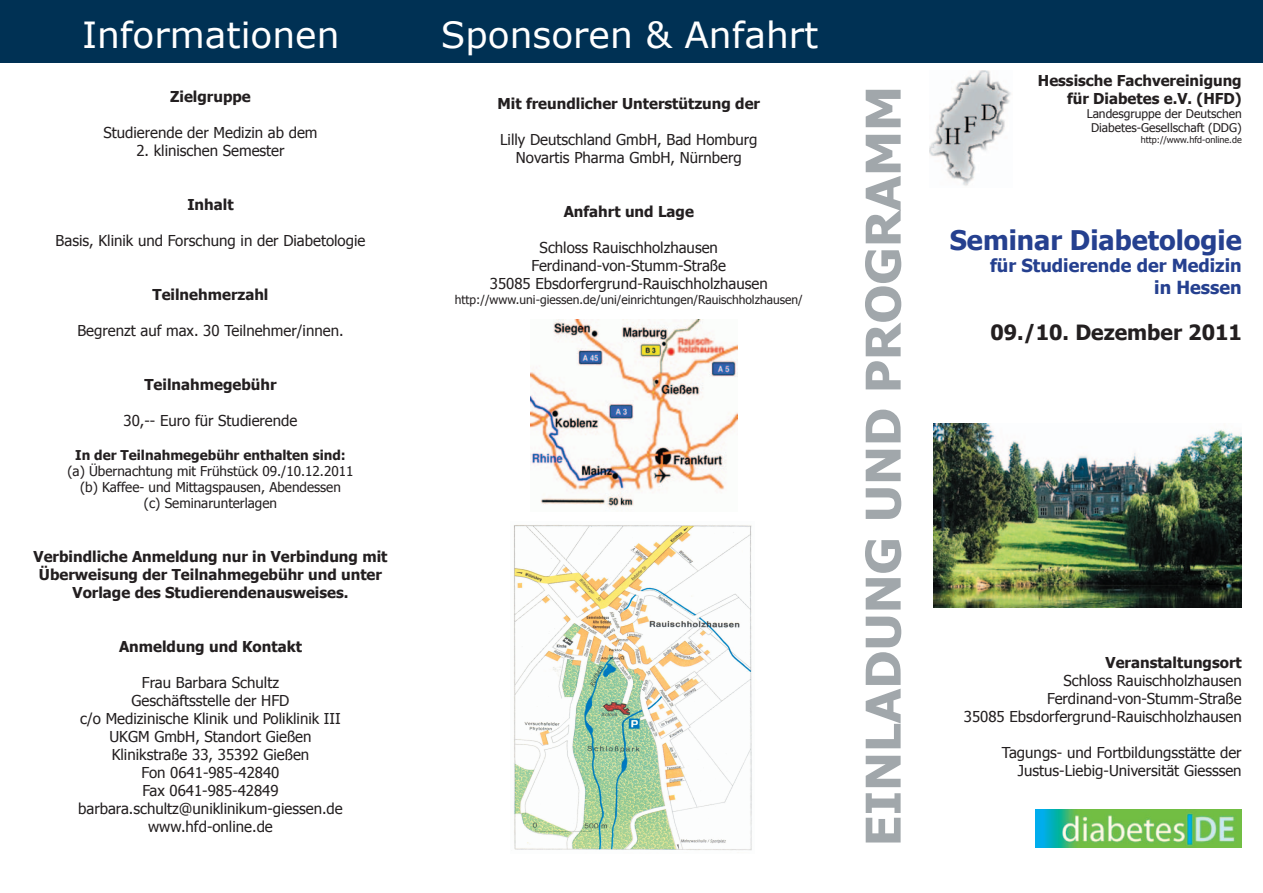
<style>
.page{position:relative;width:1263px;height:893px;background:#fff}
.page>*{position:absolute;margin:0;border:0;box-sizing:border-box;transform-origin:0 0}
.t1{font:700 48px "Tahoma";color:#a1a7ab;scale:1.05 1}
.t2{font:36px "Verdana";color:#fff}
.t3{font:700 27px "Tahoma";color:#25408f}
.t4{font:700 21px "Tahoma";color:#231f20}
.t5{font:700 18px/21.6px "Tahoma";color:#25408f;text-align:right}
.t6{font:15px/18px "Tahoma";color:#231f20;text-align:center}
.t7{font:700 15px/18px "Tahoma";color:#231f20;text-align:right}
.t8{font:13.5px/16.2px "Tahoma";color:#231f20;text-align:center}
.t9{font:700 13.5px "Tahoma";color:#231f20}
.t10{font:12px/14.4px "Tahoma";color:#231f20;text-align:center}
.t11{font:9px "Tahoma";color:#231f20}
</style>
<div class="page">
<img style="left:929px;top:70px;width:82px;height:116px">
<div style="left:0;top:0;width:1263px;height:62px;background:#003154"></div>
<img style="left:1035px;top:809px;width:207px;height:39px">
<img style="left:933px;top:423px;width:309px;height:184px">
<img style="left:514px;top:525px;width:238px;height:326px">
<img style="left:530px;top:320px;width:207px;height:188px">
<h2 class="t2" style="left:82px;top:10px;width:259px">Informationen</h2>
<h2 class="t2" style="left:441px;top:10px;width:379px">Sponsoren &amp; Anfahrt</h2>
<p class="t7" style="left:170px;top:86px;width:82px">Zielgruppe</p>
<p class="t6" style="left:103px;top:122px;width:216px">Studierende der Medizin ab dem</p>
<p class="t6" style="left:136px;top:140px;width:150px">2. klinischen Semester</p>
<p class="t7" style="left:187px;top:194px;width:48px">Inhalt</p>
<p class="t6" style="left:56px;top:230px;width:311px">Basis, Klinik und Forschung in der Diabetologie</p>
<p class="t7" style="left:152px;top:284px;width:117px">Teilnehmerzahl</p>
<p class="t6" style="left:77px;top:320px;width:268px">Begrenzt auf max. 30 Teilnehmer/innen.</p>
<p class="t7" style="left:144px;top:374px;width:134px">Teilnahmegebühr</p>
<p class="t6" style="left:124px;top:410px;width:175px">30,-- Euro für Studierende</p>
<p class="t9" style="left:75px;top:445px;width:272px">In der Teilnahmegebühr enthalten sind:</p>
<p class="t8" style="left:67px;top:462px;width:288px">(a) Übernachtung mit Frühstück 09./10.12.2011 (b) Kaffee- und Mittagspausen, Abendessen<br>(c) Seminarunterlagen</p>
<p class="t7" style="left:34px;top:547px;width:355px;text-align:center">Verbindliche Anmeldung nur in Verbindung mit<br>Überweisung der Teilnahmegebühr und unter<br>Vorlage des Studierendenausweises.</p>
<p class="t7" style="left:119px;top:637px;width:184px">Anmeldung und Kontakt</p>
<p class="t6" style="left:78px;top:673px;width:266px">Frau Barbara Schultz<br>Geschäftsstelle der HFD<br>c/o Medizinische Klinik und Poliklinik III<br>UKGM GmbH, Standort Gießen<br>Klinikstraße 33, 35392 Gießen<br>Fon 0641-985-42840<br>Fax 0641-985-42849 barbara.schultz@uniklinikum-giessen.de www.hfd-online.de</p>
<p class="t7" style="left:497px;top:94px;width:264px">Mit freundlicher Unterstützung der</p>
<p class="t6" style="left:500px;top:130px;width:259px">Lilly Deutschland GmbH, Bad Homburg<br>Novartis Pharma GmbH, Nürnberg</p>
<p class="t7" style="left:564px;top:202px;width:132px">Anfahrt und Lage</p>
<p class="t6" style="left:490px;top:238px;width:279px">Schloss Rauischholzhausen<br>Ferdinand-von-Stumm-Straße<br>35085 Ebsdorfergrund-Rauischholzhausen</p>
<p class="t10" style="left:455px;top:292px;width:349px">http://www.uni-giessen.de/uni/einrichtungen/Rauischholzhausen/</p>
<h1 class="t1" style="left:849px;top:846px;width:726px;rotate:-90deg">EINLADUNG UND PROGRAMM</h1>
<p class="t7" style="left:1038px;top:70px;width:205px">Hessische Fachvereinigung für Diabetes e.V. (HFD)</p>
<p class="t10" style="left:1087px;top:106px;width:157px">Landesgruppe der Deutschen<br>Diabetes-Gesellschaft (DDG)</p>
<p class="t11" style="left:1141px;top:134px;width:102px">http://www.hfd-online.de</p>
<h3 class="t3" style="left:950px;top:222px;width:293px">Seminar Diabetologie</h3>
<p class="t5" style="left:990px;top:254px;width:253px">für Studierende der Medizin in Hessen</p>
<h3 class="t4" style="left:990px;top:318px;width:253px">09./10. Dezember 2011</h3>
<p class="t7" style="left:1105px;top:653px;width:138px">Veranstaltungsort</p>
<p class="t6" style="left:964px;top:671px;width:279px;text-align:right">Schloss Rauischholzhausen<br>Ferdinand-von-Stumm-Straße<br>35085 Ebsdorfergrund-Rauischholzhausen</p>
<p class="t6" style="left:1002px;top:743px;width:241px;text-align:right">Tagungs- und Fortbildungsstätte der<br>Justus-Liebig-Universität Giesssen</p>
</div>
